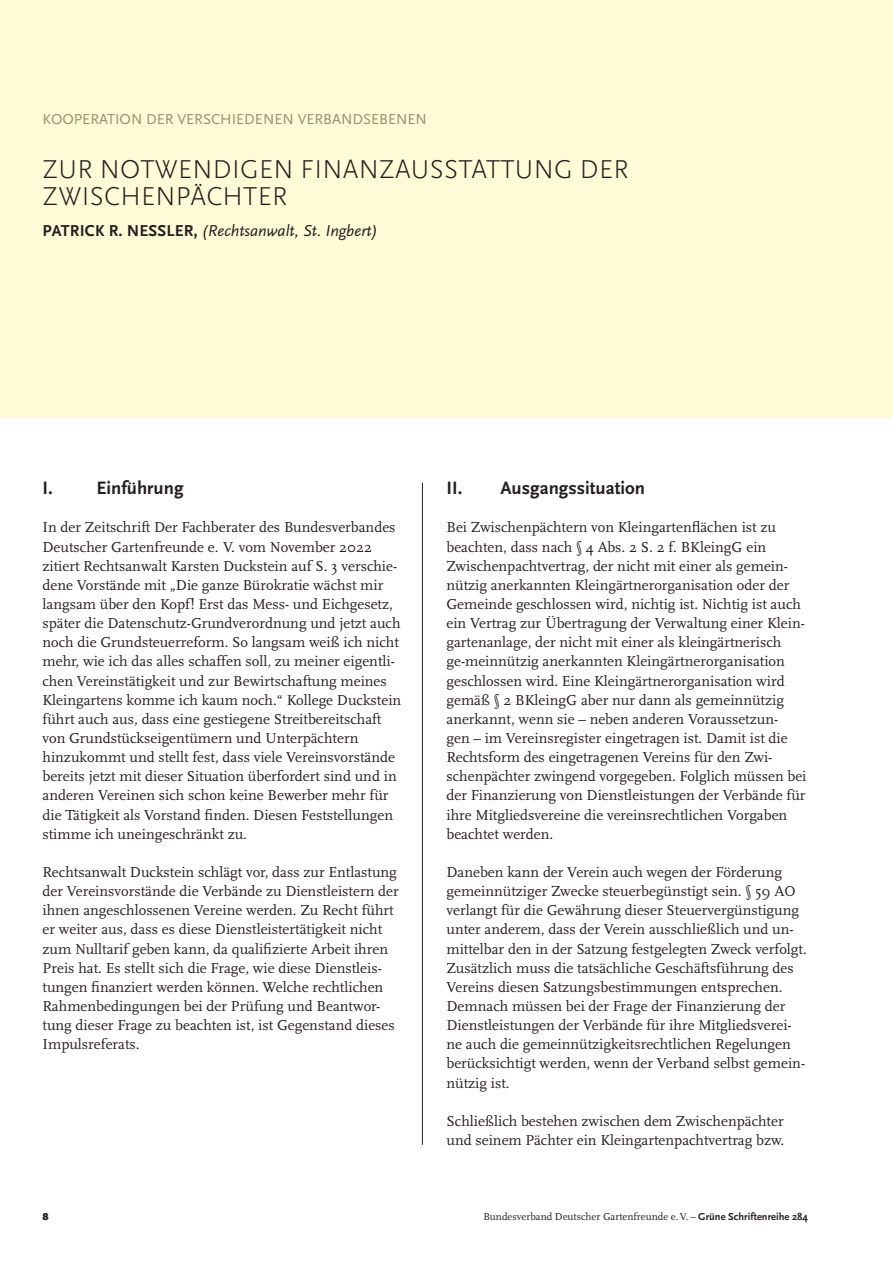
<style>
.page{position:relative;width:893px;height:1263px;background:#fff}
.page>*{position:absolute;margin:0;border:0;box-sizing:border-box;transform-origin:0 0}
.t1{font:300 27px/27px "Scala Sans Pro";letter-spacing:.01em;color:#231f20}
.t2{font:700 18.75px "Scala Sans";color:#231f20}
.t3{font:italic 16.5px "Scala Sans Pro";color:#231f20}
.t4{font:15px/19.2px "Scala";color:#231f20}
.t5{font:15px "Scala Sans";color:#998f6e}
.t6{font:10.5px "Scala Pro";color:#231f20}
.t7{font:800 10.5px "Franklin Gothic";color:#231f20}
.s1{font-weight:700;font-style:normal}
.s2{font-family:"Scala Sans Pro";font-weight:700}
</style>
<div class="page">
<hr style="left:422px;top:483px;width:1px;height:662px;background:#231f20">
<div style="left:0;top:0;width:893px;height:418px;background:#fffbd6"></div>
<p class="t5" style="left:43px;top:111px;width:386px">KOOPERATION DER VERSCHIEDENEN VERBANDSEBENEN</p>
<h1 class="t1" style="left:43px;top:156px;width:588px">ZUR NOTWENDIGEN FINANZAUSSTATTUNG DER<br>ZWISCHENPÄCHTER</h1>
<p class="t3" style="left:43px;top:222px;width:337px"><span class="s1">PATRICK R. NESSLER,</span> (Rechtsanwalt, St. Ingbert)</p>
<p class="t2" style="left:43px;top:478px;width:143px">I. Einführung</p>
<p class="t4" style="left:43px;top:518px;width:360px">In der Zeitschrift Der Fachberater des Bundesverbandes Deutscher Gartenfreunde e. V. vom November 2022 zitiert Rechtsanwalt Karsten Duckstein auf S. 3 verschie&shy;dene Vorstände mit „Die ganze Bürokratie wächst mir langsam über den Kopf! Erst das Mess- und Eichgesetz, später die Datenschutz-Grundverordnung und jetzt auch noch die Grundsteuerreform. So langsam weiß ich nicht mehr, wie ich das alles schaffen soll, zu meiner eigentli&shy;chen Vereinstätigkeit und zur Bewirtschaftung meines Kleingartens komme ich kaum noch.“ Kollege Duckstein führt auch aus, dass eine gestiegene Streitbereitschaft von Grundstückseigentümern und Unterpächtern hinzukommt und stellt fest, dass viele Vereinsvorstände bereits jetzt mit dieser Situation überfordert sind und in anderen Vereinen sich schon keine Bewerber mehr für die Tätigkeit als Vorstand finden. Diesen Feststellungen stimme ich uneingeschränkt zu.</p>
<p class="t4" style="left:43px;top:862px;width:358px">Rechtsanwalt Duckstein schlägt vor, dass zur Entlastung der Vereinsvorstände die Verbände zu Dienstleistern der ihnen angeschlossenen Vereine werden. Zu Recht führt er weiter aus, dass es diese Dienstleistertätigkeit nicht zum Nulltarif geben kann, da qualifizierte Arbeit ihren Preis hat. Es stellt sich die Frage, wie diese Dienstleis&shy;tungen finanziert werden können. Welche rechtlichen Rahmenbedingungen bei der Prüfung und Beantwor&shy;tung dieser Frage zu beachten ist, ist Gegenstand dieses Impulsreferats.</p>
<p class="t2" style="left:446px;top:478px;width:200px">II. Ausgangssituation</p>
<p class="t4" style="left:446px;top:518px;width:362px">Bei Zwischenpächtern von Kleingartenflächen ist zu beachten, dass nach § 4 Abs. 2 S. 2 f. BKleingG ein Zwischenpachtvertrag, der nicht mit einer als gemein&shy;nützig anerkannten Kleingärtnerorganisation oder der Gemeinde geschlossen wird, nichtig ist. Nichtig ist auch ein Vertrag zur Übertragung der Verwaltung einer Klein&shy;gartenanlage, der nicht mit einer als kleingärtnerisch ge-meinnützig anerkannten Kleingärtnerorganisation geschlossen wird. Eine Kleingärtnerorganisation wird gemäß § 2 BKleingG aber nur dann als gemeinnützig anerkannt, wenn sie – neben anderen Voraussetzun-<br>gen – im Vereinsregister eingetragen ist. Damit ist die Rechtsform des eingetragenen Vereins für den Zwi&shy;schenpächter zwingend vorgegeben. Folglich müssen bei der Finanzierung von Dienstleistungen der Verbände für ihre Mitgliedsvereine die vereinsrechtlichen Vorgaben beachtet werden.</p>
<p class="t4" style="left:446px;top:862px;width:362px">Daneben kann der Verein auch wegen der Förderung gemeinnütziger Zwecke steuerbegünstigt sein. § 59 AO verlangt für die Gewährung dieser Steuervergünstigung unter anderem, dass der Verein ausschließlich und un&shy;mittelbar den in der Satzung festgelegten Zweck verfolgt.<br>Zusätzlich muss die tatsächliche Geschäftsführung des Vereins diesen Satzungsbestimmungen entsprechen.<br>Demnach müssen bei der Frage der Finanzierung der Dienstleistungen der Verbände für ihre Mitgliedsverei&shy;ne auch die gemeinnützigkeitsrechtlichen Regelungen berücksichtigt werden, wenn der Verband selbst gemein&shy;nützig ist.</p>
<p class="t4" style="left:446px;top:1111px;width:339px">Schließlich bestehen zwischen dem Zwischenpächter und seinem Pächter ein Kleingartenpachtvertrag bzw.</p>
<p class="t7" style="left:43px;top:1209px;width:8px">8</p>
<p class="t6" style="left:483px;top:1210px;width:326px">Bundesverband Deutscher Gartenfreunde e.V. – <span class="s2">Grüne Schriftenreihe 284</span></p>
</div>
